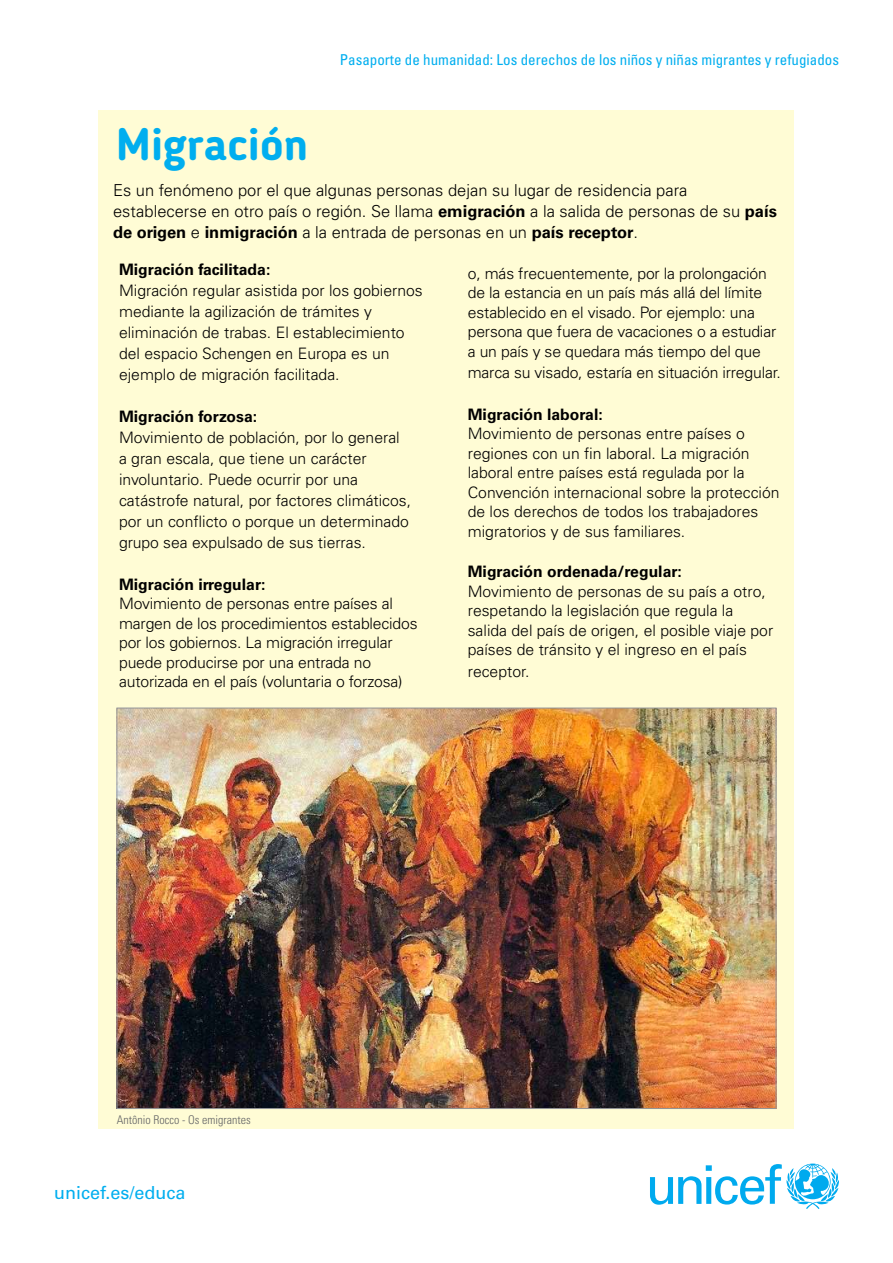
<style>
.page{position:relative;width:893px;height:1263px;background:#fff}
.page>*{position:absolute;margin:0;border:0;box-sizing:border-box;transform-origin:0 0}
.t1{font:700 45px "Blogger Sans";color:#00aeef}
.t2{font:18px "Univers LT Std";color:#00aeef}
.t3{font:300 16.5px/21px "Univers LT Std";color:#000}
.t4{font:300 15.75px/19.5px "Univers LT Std";color:#000}
.t5{font:700 15.75px "Univers LT Std";color:#000}
.t6{font:condensed 15px "Univers LT Std";color:#00aeef}
.t7{font:300 condensed 12px "Univers LT Std";color:#636466}
.s1{font-weight:700}
</style>
<div class="page">
<div style="left:99px;top:111px;width:695px;height:1018px;background:#fffcd5"></div>
<img style="left:119px;top:710px;width:655px;height:397px">
<svg style="left:650px;top:1163px;width:189px;height:46px"></svg>
<p class="t6" style="left:340px;top:50px;width:501px">Pasaporte de humanidad: Los derechos de los niños y niñas migrantes y refugiados</p>
<h1 class="t1" style="left:117px;top:117px;width:193px">Migración</h1>
<p class="t3" style="left:113px;top:180px;width:665px">Es un fenómeno por el que algunas personas dejan su lugar de residencia para establecerse en otro país o región. Se llama <span class="s1">emigración</span> a la salida de personas de su <span class="s1">país de origen</span> e <span class="s1">inmigración</span> a la entrada de personas en un <span class="s1">país receptor</span>.</p>
<p class="t5" style="left:119px;top:260px;width:153px">Migración facilitada:</p>
<p class="t4" style="left:119px;top:280px;width:305px;line-height:21px">Migración regular asistida por los gobiernos mediante la agilización de trámites y eliminación de trabas. El establecimiento del espacio Schengen en Europa es un ejemplo de migración facilitada.</p>
<p class="t5" style="left:119px;top:407px;width:140px">Migración forzosa:</p>
<p class="t4" style="left:119px;top:427px;width:294px;line-height:21px">Movimiento de población, por lo general a gran escala, que tiene un carácter involuntario. Puede ocurrir por una catástrofe natural, por factores climáticos, por un conflicto o porque un determinado grupo sea expulsado de sus tierras.</p>
<p class="t5" style="left:119px;top:575px;width:148px">Migración irregular:</p>
<p class="t4" style="left:119px;top:594px;width:300px">Movimiento de personas entre países al margen de los procedimientos establecidos por los gobiernos. La migración irregular puede producirse por una entrada no autorizada en el país (voluntaria o forzosa)</p>
<p class="t4" style="left:468px;top:263px;width:310px">o, más frecuentemente, por la prolongación de la estancia en un país más allá del límite establecido en el visado. Por ejemplo: una persona que fuera de vacaciones o a estudiar a un país y se quedara más tiempo del que</p>
<p class="t4" style="left:468px;top:362px;width:315px">marca su visado, estaría en situación irregular.</p>
<p class="t5" style="left:468px;top:405px;width:137px">Migración laboral:</p>
<p class="t4" style="left:468px;top:424px;width:313px">Movimiento de personas entre países o regiones con un fin laboral. La migración laboral entre países está regulada por la Convención internacional sobre la protección de los derechos de todos los trabajadores migratorios y de sus familiares.</p>
<p class="t5" style="left:468px;top:562px;width:216px">Migración ordenada/regular:</p>
<p class="t4" style="left:468px;top:581px;width:307px">Movimiento de personas de su país a otro, respetando la legislación que regula la salida del país de origen, el posible viaje por países de tránsito y el ingreso en el país</p>
<p class="t4" style="left:468px;top:661px;width:63px">receptor.</p>
<p class="t7" style="left:117px;top:1112px;width:135px">Antônio Rocco - Os emigrantes</p>
<p class="t2" style="left:54px;top:1182px;width:133px">unicef.es/educa</p>
</div>
